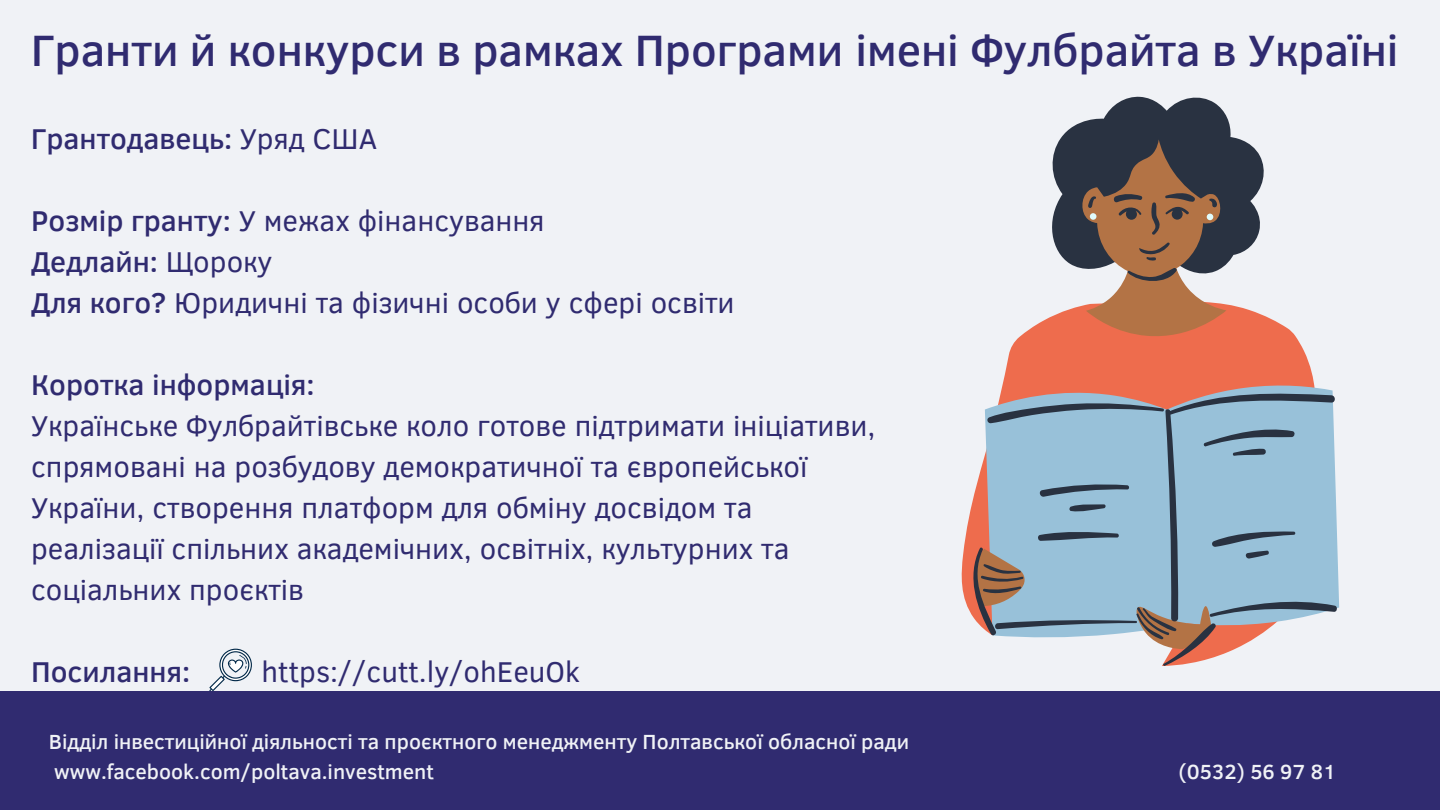
<style>
.page{position:relative;width:1440px;height:810px;background:#f0f2f6}
.page>*{position:absolute;margin:0;border:0;box-sizing:border-box;transform-origin:0 0}
.t1{font:500 45px "Clear Sans";color:#302b70}
.t2{font:29.4px/41px "Clear Sans";color:#302b70}
.t3{font:500 29.4px "Clear Sans";color:#302b70}
.t4{font:500 21px/29.2px "Clear Sans";color:#f0f2f6}
.s1{font-weight:400}
.s2{font-weight:500}
</style>
<div class="page">
<div style="left:0;top:691px;width:1440px;height:119px;background:#302b70"></div>
<svg style="left:962px;top:500px;width:11px;height:117px"></svg>
<svg style="left:973px;top:278px;width:365px;height:388px;fill:#98c1d9"></svg>
<svg style="left:1052px;top:96px;width:212px;height:182px"></svg>
<svg style="left:209px;top:648px;width:43px;height:43px"></svg>
<h1 class="t1" style="left:31px;top:18px;width:1369px">Гранти й конкурси в рамках Програми імені Фулбрайта в Україні</h1>
<p class="t3" style="left:31px;top:118px;width:348px">Грантодавець: <span class="s1">Уряд США</span></p>
<p class="t2" style="left:31px;top:199px;width:705px"><span class="s2">Розмір гранту:</span> У межах фінансування<br><span class="s2">Дедлайн:</span> Щороку<br><span class="s2">Для кого?</span> Юридичні та фізичні особи у сфері освіти</p>
<p class="t3" style="left:31px;top:363px;width:285px">Коротка інформація:</p>
<p class="t2" style="left:31px;top:404px;width:846px">Українське Фулбрайтівське коло готове підтримати ініціативи, спрямовані на розбудову демократичної та європейської України, створення платформ для обміну досвідом та реалізації спільних академічних, освітніх, культурних та соціальних проєктів</p>
<p class="t3" style="left:31px;top:650px;width:161px">Посилання:</p>
<p class="t2" style="left:262px;top:650px;width:320px">https://cutt.ly/ohEeuOk</p>
<p class="t4" style="left:49px;top:726px;width:862px">Відділ інвестиційної діяльності та проєктного менеджменту Полтавської обласної ради www.facebook.com/poltava.investment</p>
<p class="t4" style="left:1178px;top:756px;width:159px">(0532) 56 97 81</p>
</div>
